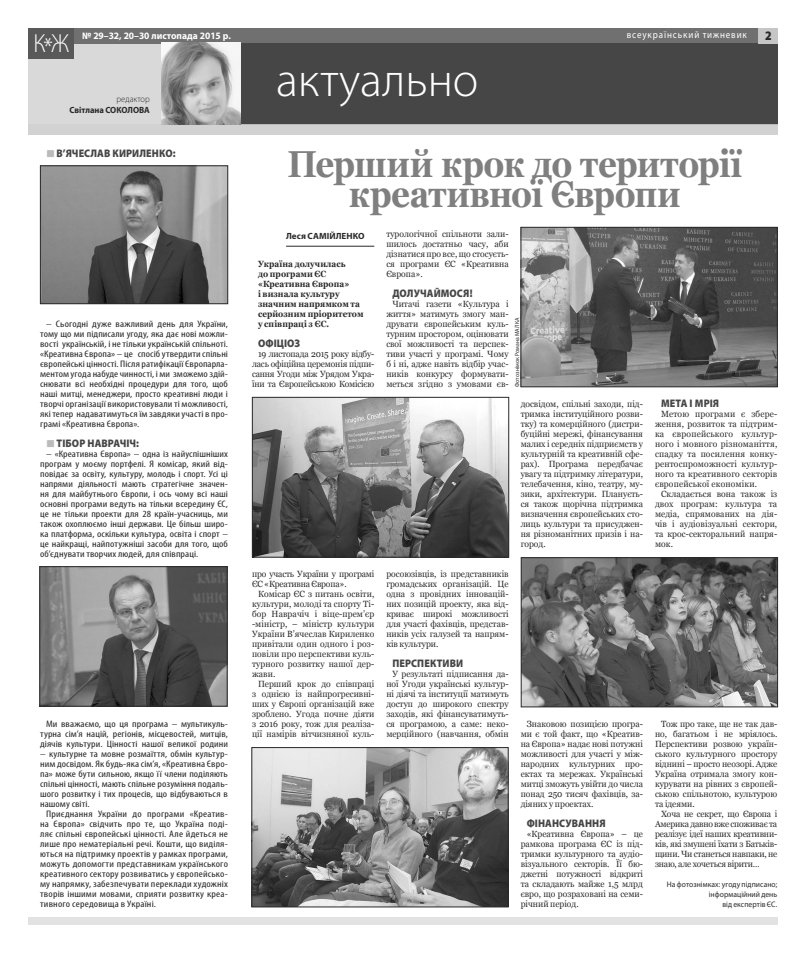
<style>
.page{position:relative;width:806px;height:964px;background:#fff}
.page>*{position:absolute;margin:0;border:0;box-sizing:border-box;transform-origin:0 0}
.КЖ_Рубрика_48{font:300 48px "Myriad Pro";color:#fff}
.КЖ_ЗАГОЛ_сірий_32_G{font:700 37.5px/30px "Georgia";letter-spacing:-.025em;color:#7f7f7f;text-align:center;scale:.88 1}
.t1{font:300 26.2px "Myriad Pro";color:#fff;scale:.92 1}
.КЖ_текст_9_10{font:900 semi-condensed 13px "Myriad Pro";color:#292929;scale:.95 1}
.КЖ_колонка_ЗАГОЛ_1{font:900 11px "Myriad Pro";letter-spacing:.01em;color:#464646;scale:.91 1}
.КЖ_текст_9_10-2{font:10px "Myriad Pro";letter-spacing:.1em;color:#fff;scale:.9 1}
.t2{font:700 9.8px "Myriad Pro";color:#fff}
.кж_Колонка_ТЕКСТ{font:condensed 9.4px/10px "Myriad Pro";letter-spacing:.01em;color:#292929;text-align:justify;scale:1.19 1}
.КЖ_текст_9_10-3{font:9px/10px "Georgia";color:#292929;text-align:justify;scale:.95 1}
.КЖ_текст_9_10___Bold{font:700 9px/10px "Georgia";letter-spacing:.005em;color:#292929;scale:.9 1}
.КЖ_текст_9_10-4{font:9px/10px "Georgia";letter-spacing:-.02em;color:#292929;scale:.95 1}
.КЖ_текст_9_10-5{font:700 9px/11px "Myriad Pro";color:#292929;text-align:right;scale:.95 1}
.КЖ_АВТОР_Верх{font:700 9px "Myriad Pro";letter-spacing:.005em;color:#292929}
.КЖ_АВТОР_низ{font:8px/10px "Myriad Pro";letter-spacing:.005em;color:#292929;text-align:right;scale:.95 1}
.КЖ_АВТОР_низ-2{font:6px "Myriad Pro";letter-spacing:.02em;color:#292929;scale:.95 1}
.s1{font-weight:300}
</style>
<div class="page">
<div style="left:28px;top:917px;width:749px;height:7px;background:#e2e2e2"></div>
<div style="left:28px;top:43px;width:212px;height:82px;background:#d9d9d9"></div>
<div style="left:73px;top:28px;width:685px;height:15px;background:#707070"></div>
<div style="left:240px;top:43px;width:537px;height:82px;background:#464646"></div>
<div style="left:758px;top:28px;width:19px;height:15px;background:#c6c6c6"></div>
<div style="left:28px;top:28px;width:46px;height:30px;background:#595959"></div>
<div style="left:28px;top:125px;width:748px;height:10px;background:#d0d0d0"></div>
<hr style="left:286px;top:246px;width:88px;height:1px;background:#292929">
<img style="left:522px;top:229px;width:253px;height:156px">
<div style="left:520px;top:227px;width:257px;height:160px;border:1px solid #292929"></div>
<img style="left:254px;top:399px;width:252px;height:156px">
<div style="left:252px;top:397px;width:256px;height:160px;border:1px solid #292929"></div>
<img style="left:522px;top:559px;width:253px;height:146px">
<div style="left:520px;top:557px;width:257px;height:150px;border:1px solid #292929"></div>
<img style="left:253px;top:749px;width:253px;height:156px">
<div style="left:251px;top:747px;width:257px;height:160px;border:1px solid #292929"></div>
<img style="left:42px;top:167px;width:184px;height:135px">
<div style="left:40px;top:165px;width:188px;height:139px;border:1px solid #292929"></div>
<img style="left:42px;top:568px;width:183px;height:136px">
<div style="left:40px;top:566px;width:187px;height:140px;border:1px solid #292929"></div>
<img style="left:162px;top:43px;width:78px;height:82px">
<p class="t1" style="left:33px;top:28px;width:41px">К*Ж</p>
<p class="t2" style="left:82px;top:29px;width:150px">№ 29–32, 20–30 листопада 2015 р.</p>
<p class="КЖ_текст_9_10" style="left:764px;top:27px;width:8px">2</p>
<p class="КЖ_текст_9_10-2" style="left:626px;top:29px;width:135px">всеукраїнський тижневик</p>
<p class="КЖ_текст_9_10-5" style="left:69px;top:93px;width:86px"><span class="s1">редактор<br></span>Світлана СОКОЛОВА</p>
<p class="КЖ_колонка_ЗАГОЛ_1" style="left:57px;top:146px;width:132px">В’ЯЧЕСЛАВ КИРИЛЕНКО:</p>
<p class="кж_Колонка_ТЕКСТ" style="left:40px;top:319px;width:159px;text-indent:6px">– Сьогодні дуже важливий день для України, тому що ми підписали угоду, яка дає нові можли&shy;вості українській, і не тільки українській спільноті. «Креативна Європа» – це спосіб утвердити спільні європейські цінності. Після ратифікації Європарла&shy;ментом угода набуде чинності, і ми зможемо здій&shy;снювати всі необхідні процедури для того, щоб наші митці, менеджери, просто креативні люди і творчі організації використовували ті можливості, які тепер надаватимуться їм завдяки участі в про&shy;грамі «Креативна Європа».</p>
<p class="КЖ_колонка_ЗАГОЛ_1" style="left:57px;top:436px;width:92px">ТІБОР НАВРАЧІЧ:</p>
<p class="кж_Колонка_ТЕКСТ" style="left:40px;top:449px;width:159px;text-indent:6px">– «Креативна Європа» – одна із найуспішніших програм у моєму портфелі. Я комісар, який від&shy;повідає за освіту, культуру, молодь і спорт. Усі ці напрями діяльності мають стратегічне значен&shy;ня для майбутнього Європи, і ось чому всі наші основні програми ведуть на тільки всередину ЄС, це не тільки проекти для 28 країн-учасниць, ми також охоплюємо інші держави. Це більш широ&shy;ка платформа, оскільки культура, освіта і спорт – це найкращі, найпотужніші засоби для того, щоб об’єднувати творчих людей, для співпраці.</p>
<p class="кж_Колонка_ТЕКСТ" style="left:40px;top:719px;width:159px;text-indent:6px">Ми вважаємо, що ця програма – мультикуль&shy;турна сім’я націй, регіонів, місцевостей, митців, діячів культури. Цінності нашої великої родини</p>
<p class="кж_Колонка_ТЕКСТ" style="left:40px;top:749px;width:159px">– культурне та мовне розмаїття, обмін культур&shy;ним досвідом. Як будь-яка сім’я, «Креативна Євро&shy;па» може бути сильною, якщо її члени поділяють спільні цінності, мають спільне розуміння подаль&shy;шого розвитку і тих процесів, що відбуваються в нашому світі.</p>
<p class="кж_Колонка_ТЕКСТ" style="left:40px;top:809px;width:159px;text-indent:6px">Приєднання України до програми «Креатив&shy;на Європа» свідчить про те, що Україна поді&shy;ляє спільні європейські цінності. Але йдеться не лише про нематеріальні речі. Кошти, що виділя&shy;ються на підтримку проектів у рамках програми, можуть допомогти представникам українського креативного сектору розвиватись у європейсько&shy;му напрямку, забезпечувати переклади художніх творів іншими мовами, сприяти розвитку креа&shy;тивного середовища в Україні.</p>
<p class="КЖ_Рубрика_48" style="left:276px;top:51px;width:204px">актуально</p>
<p class="КЖ_ЗАГОЛ_сірий_32_G" style="left:287px;top:149px;width:518px">Перший крок до території креативної Європи</p>
<p class="КЖ_АВТОР_Верх" style="left:286px;top:230px;width:80px">Леся САМІЙЛЕНКО</p>
<p class="КЖ_текст_9_10___Bold" style="left:258px;top:259px;width:119px">Україна долучилась<br>до програми ЄС «Креативна Європа»<br>і визнала культуру значним напрямком та серйозним пріоритетом у співпраці з ЄС.</p>
<p class="КЖ_колонка_ЗАГОЛ_1" style="left:258px;top:336px;width:48px">ОФІЦІОЗ</p>
<p class="КЖ_текст_9_10-3" style="left:252px;top:349px;width:130px;text-indent:6px">19 листопада 2015 року відбу&shy;лась офіційна церемонія підпи&shy;сання Угоди між Урядом Укра&shy;їни та Європейською Комісією</p>
<p class="КЖ_текст_9_10-3" style="left:386px;top:229px;width:130px">турологічної спільноти зали&shy;шилось достатньо часу, аби дізнатися про все, що стосуєть&shy;ся програми ЄС «Креативна Європа».</p>
<p class="КЖ_колонка_ЗАГОЛ_1" style="left:392px;top:286px;width:90px">ДОЛУЧАЙМОСЯ!</p>
<p class="КЖ_текст_9_10-3" style="left:386px;top:299px;width:130px;text-indent:6px">Читачі газети «Культура і життя» матимуть змогу ман&shy;друвати європейським куль&shy;турним простором, оцінювати свої можливості та перспек&shy;тиви участі у програмі. Чому б і ні, адже навіть відбір учас&shy;ників конкурсу формувати&shy;меться згідно з умовами єв-</p>
<p class="КЖ_АВТОР_низ-2" style="left:513px;top:387px;width:75px;rotate:-90deg">Фотознімок Романа МАЛКА</p>
<p class="КЖ_текст_9_10-4" style="left:252px;top:569px;width:130px">про участь України у програмі<br>ЄС «Креативна Європа».</p>
<p class="КЖ_текст_9_10-3" style="left:252px;top:589px;width:130px;text-indent:6px">Комісар ЄС з питань освіти, культури, молоді та спорту Ті&shy;бор Наврачіч і віце-прем’єр -міністр, – міністр культури України В’ячеслав Кириленко привітали один одного і роз&shy;повіли про перспективи куль&shy;турного розвитку нашої дер&shy;жави.</p>
<p class="КЖ_текст_9_10-3" style="left:252px;top:679px;width:130px;text-indent:6px">Перший крок до співпраці з однією із найпрогресивні&shy;ших у Європі організацій вже зроблено. Угода почне діяти з 2016 року, тож для реаліза&shy;ції намірів вітчизняної куль-</p>
<p class="КЖ_текст_9_10-3" style="left:386px;top:569px;width:130px">росоюзівців, із представників громадських організацій. Це одна з провідних інновацій&shy;них позицій проекту, яка від&shy;криває широкі можливості для участі фахівців, представ&shy;ників усіх галузей та напрям&shy;ків культури.</p>
<p class="КЖ_колонка_ЗАГОЛ_1" style="left:392px;top:656px;width:79px">ПЕРСПЕКТИВИ</p>
<p class="КЖ_текст_9_10-3" style="left:386px;top:669px;width:130px;text-indent:6px">У результаті підписання да&shy;ної Угоди українські культур&shy;ні діячі та інституції матимуть доступ до широкого спектру заходів, які фінансуватимуть&shy;ся програмою, а саме: неко&shy;мерційного (навчання, обмін</p>
<p class="КЖ_текст_9_10-3" style="left:520px;top:399px;width:130px">досвідом, спільні заходи, під&shy;тримка інституційного розви&shy;тку) та комерційного (дистри&shy;буційні мережі, фінансування малих і середніх підприємств у культурній та креативній сфе&shy;рах). Програма передбачає увагу та підтримку літератури, телебачення, кіно, театру, му&shy;зики, архітектури. Плануєть&shy;ся також щорічна підтримка визначення європейських сто&shy;лиць культури та присуджен&shy;ня різноманітних призів і на&shy;город.</p>
<p class="КЖ_колонка_ЗАГОЛ_1" style="left:660px;top:396px;width:65px">МЕТА І МРІЯ</p>
<p class="КЖ_текст_9_10-3" style="left:654px;top:409px;width:130px;text-indent:6px">Метою програми є збере&shy;ження, розвиток та підтрим&shy;ка європейського культур&shy;ного і мовного різноманіття, спадку та посилення конку&shy;рентоспроможності культур&shy;ного та креативного секторів європейської економіки.</p>
<p class="КЖ_текст_9_10-3" style="left:654px;top:489px;width:130px;text-indent:6px">Складається вона також із двох програм: культура та медіа, спрямованих на дія&shy;чів і аудіовізуальні сектори, та крос-секторальний напря&shy;мок.</p>
<p class="КЖ_текст_9_10-3" style="left:520px;top:719px;width:130px;text-indent:6px">Знаковою позицією програ&shy;ми є той факт, що «Креатив&shy;на Європа» надає нові потужні можливості для участі у між&shy;народних культурних про&shy;ектах та мережах. Українські митці зможуть увійти до числа понад 250 тисяч фахівців, за&shy;діяних у проектах.</p>
<p class="КЖ_колонка_ЗАГОЛ_1" style="left:526px;top:816px;width:88px">ФІНАНСУВАННЯ</p>
<p class="КЖ_текст_9_10-3" style="left:520px;top:829px;width:130px;text-indent:6px">«Креативна Європа» – це рамкова програма ЄС із під&shy;тримки культурного та аудіо&shy;візуального секторів. Її бю&shy;джетні потужності відкриті та складають майже 1,5 млрд євро, що розраховані на семи&shy;річний період.</p>
<p class="КЖ_текст_9_10-3" style="left:654px;top:719px;width:130px;text-indent:6px">Тож про таке, ще не так дав&shy;но, багатьом і не мріялось.<br>Перспективи розвою україн&shy;ського культурного простору віднині – просто неозорі. Адже Україна отримала змогу кон&shy;курувати на рівних з європей&shy;ською спільнотою, культурою та ідеями.</p>
<p class="КЖ_текст_9_10-3" style="left:654px;top:809px;width:130px;text-indent:6px">Хоча не секрет, що Європа і Америка давно вже споживає та реалізує ідеї наших креативни&shy;ків, які змушені їхати з Батьків&shy;щини. Чи станеться навпаки, не знаю, але хочеться вірити…</p>
<p class="КЖ_АВТОР_низ" style="left:666px;top:879px;width:118px">На фотознімках: угоду підписано; інформаційний день<br>від експертів ЄС.</p>
</div>
